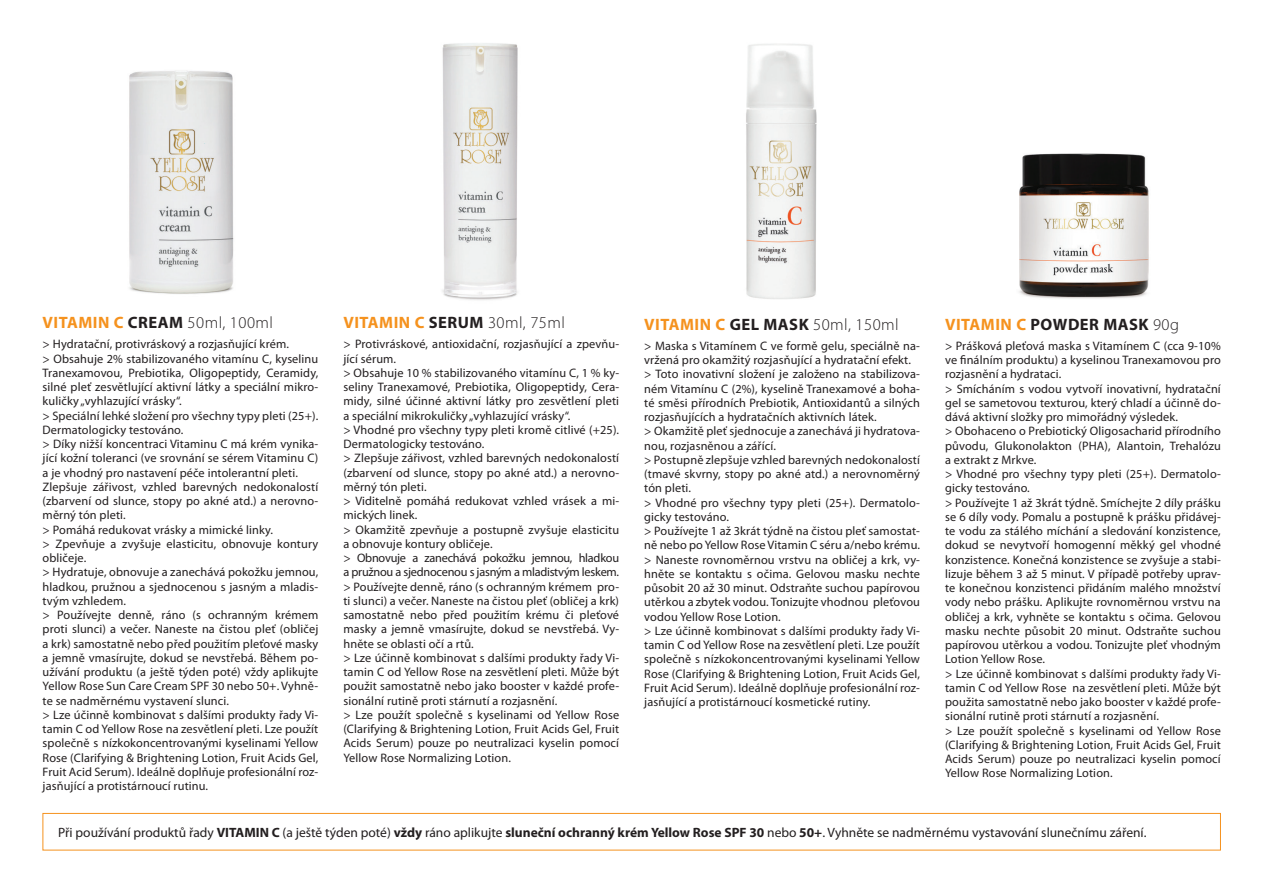
<style>
.page{position:relative;width:1263px;height:893px;background:#fff}
.page>*{position:absolute;margin:0;border:0;box-sizing:border-box;transform-origin:0 0}
.t1{font:300 16.5px "Myriad Pro";letter-spacing:.03em;color:#231f20}
.t2{font:700 16.5px "Myriad Pro";letter-spacing:.03em;color:#231f20}
.t3{font:13.5px "Myriad Pro";color:#231f20}
.t4{font:12.3px/14.2px "Myriad Pro";letter-spacing:.01em;color:#231f20}
.s1{font-weight:700;color:#f5921e}
.s2{font-weight:700}
.s3{color:#f5921e}
.s4{font-weight:300}
</style>
<div class="page">
<img style="left:442px;top:43px;width:76px;height:257px">
<img style="left:129px;top:70px;width:105px;height:224px">
<img style="left:746px;top:44px;width:71px;height:255px">
<img style="left:1019px;top:153px;width:130px;height:146px">
<div style="left:43px;top:813px;width:1178px;height:37px;border:1px solid #f5921e"></div>
<h1 class="t1" style="left:43px;top:313px;width:232px"><span class="s1">VITAMIN C</span> <span class="s2">CREAM</span> 50ml, 100ml</h1>
<p class="t4" style="left:43px;top:337px;width:277px">&gt; Hydratační, protivráskový a rozjasňující krém.<br>&gt; Obsahuje 2% stabilizovaného vitamínu C, kyselinu Tranexamovou, Prebiotika, Oligopeptidy, Ceramidy, silné pleť zesvětlující aktivní látky a speciální mikro&shy;kuličky „vyhlazující vrásky“.<br>&gt; Speciální lehké složení pro všechny typy pleti (25+).<br>Dermatologicky testováno.<br>&gt; Díky nižší koncentraci Vitaminu C má krém vynika&shy;jící kožní toleranci (ve srovnání se sérem Vitaminu C) a je vhodný pro nastavení péče intolerantní pleti.<br>Zlepšuje zářivost, vzhled barevných nedokonalostí (zbarvení od slunce, stopy po akné atd.) a nerovno&shy;měrný tón pleti.<br>&gt; Pomáhá redukovat vrásky a mimické linky.<br>&gt; Zpevňuje a zvyšuje elasticitu, obnovuje kontury obličeje.<br>&gt; Hydratuje, obnovuje a zanechává pokožku jemnou, hladkou, pružnou a sjednocenou s jasným a mladis&shy;tvým vzhledem.<br>&gt; Používejte denně, ráno (s ochranným krémem proti slunci) a večer. Naneste na čistou pleť (obličej a krk) samostatně nebo před použitím pleťové masky a jemně vmasírujte, dokud se nevstřebá. Během po&shy;užívání produktu (a ještě týden poté) vždy aplikujte Yellow Rose Sun Care Cream SPF 30 nebo 50+. Vyhně&shy;te se nadměrnému vystavení slunci.<br>&gt; Lze účinně kombinovat s dalšími produkty řady Vi&shy;tamin C od Yellow Rose na zesvětlení pleti. Lze použít společně s nízkokoncentrovanými kyselinami Yellow Rose (Clarifying &amp; Brightening Lotion, Fruit Acids Gel, Fruit Acid Serum). Ideálně doplňuje profesionální roz&shy;jasňující a protistárnoucí rutinu.</p>
<h1 class="t1" style="left:343px;top:313px;width:223px"><span class="s1">VITAMIN C</span> <span class="s2">SERUM</span> 30ml, 75ml</h1>
<p class="t4" style="left:343px;top:337px;width:277px">&gt; Protivráskové, antioxidační, rozjasňující a zpevňu&shy;jící sérum.<br>&gt; Obsahuje 10 % stabilizovaného vitamínu C, 1 % ky&shy;seliny Tranexamové, Prebiotika, Oligopeptidy, Cera&shy;midy, silné účinné aktivní látky pro zesvětlení pleti a speciální mikrokuličky „vyhlazující vrásky“.<br>&gt; Vhodné pro všechny typy pleti kromě citlivé (+25).<br>Dermatologicky testováno.<br>&gt; Zlepšuje zářivost, vzhled barevných nedokonalostí (zbarvení od slunce, stopy po akné atd.) a nerovno&shy;měrný tón pleti.<br>&gt; Viditelně pomáhá redukovat vzhled vrásek a mi&shy;mických linek.<br>&gt; Okamžitě zpevňuje a postupně zvyšuje elasticitu a obnovuje kontury obličeje.<br>&gt; Obnovuje a zanechává pokožku jemnou, hladkou a pružnou a sjednocenou s jasným a mladistvým leskem. &gt; Používejte denně, ráno (s ochranným krémem pro&shy;ti slunci) a večer. Naneste na čistou pleť (obličej a krk) samostatně nebo před použitím krému či pleťové masky a jemně vmasírujte, dokud se nevstřebá. Vy&shy;hněte se oblasti očí a rtů.<br>&gt; Lze účinně kombinovat s dalšími produkty řady Vi&shy;tamin C od Yellow Rose na zesvětlení pleti. Může být použit samostatně nebo jako booster v každé profe&shy;sionální rutině proti stárnutí a rozjasnění.<br>&gt; Lze použít společně s kyselinami od Yellow Rose (Clarifying &amp; Brightening Lotion, Fruit Acids Gel, Fruit Acids Serum) pouze po neutralizaci kyselin pomocí Yellow Rose Normalizing Lotion.</p>
<h1 class="t1" style="left:644px;top:314px;width:256px"><span class="s1">VITAMIN C</span> <span class="s2">GEL MASK</span> 50ml, 150ml</h1>
<p class="t4" style="left:644px;top:339px;width:277px">&gt; Maska s Vitamínem C ve formě gelu, speciálně na&shy;vržená pro okamžitý rozjasňující a hydratační efekt. &gt; Toto inovativní složení je založeno na stabilizova&shy;ném Vitamínu C (2%), kyselině Tranexamové a boha&shy;té směsi přírodních Prebiotik, Antioxidantů a silných rozjasňujících a hydratačních aktivních látek.<br>&gt; Okamžitě pleť sjednocuje a zanechává ji hydratova&shy;nou, rozjasněnou a zářící.<br>&gt; Postupně zlepšuje vzhled barevných nedokonalostí (tmavé skvrny, stopy po akné atd.) a nerovnoměrný tón pleti.<br>&gt; Vhodné pro všechny typy pleti (25+). Dermatolo&shy;gicky testováno.<br>&gt; Používejte 1 až 3krát týdně na čistou pleť samostat&shy;ně nebo po Yellow Rose Vitamin C séru a/nebo krému. &gt; Naneste rovnoměrnou vrstvu na obličej a krk, vy&shy;hněte se kontaktu s očima. Gelovou masku nechte působit 20 až 30 minut. Odstraňte suchou papírovou utěrkou a zbytek vodou. Tonizujte vhodnou pleťovou vodou Yellow Rose Lotion.<br>&gt; Lze účinně kombinovat s dalšími produkty řady Vi&shy;tamin C od Yellow Rose na zesvětlení pleti. Lze použít společně s nízkokoncentrovanými kyselinami Yellow Rose (Clarifying &amp; Brightening Lotion, Fruit Acids Gel, Fruit Acid Serum). Ideálně doplňuje profesionální roz&shy;jasňující a protistárnoucí kosmetické rutiny.</p>
<h1 class="t2" style="left:945px;top:313px;width:236px"><span class="s3">VITAMIN C</span> POWDER MASK <span class="s4">90g</span></h1>
<p class="t4" style="left:945px;top:339px;width:277px">&gt; Prášková pleťová maska s Vitamínem C (cca 9-10% ve finálním produktu) a kyselinou Tranexamovou pro rozjasnění a hydrataci.<br>&gt; Smícháním s vodou vytvoří inovativní, hydratační gel se sametovou texturou, který chladí a účinně do&shy;dává aktivní složky pro mimořádný výsledek.<br>&gt; Obohaceno o Prebiotický Oligosacharid přírodního původu, Glukonolakton (PHA), Alantoin, Trehalózu a extrakt z Mrkve.<br>&gt; Vhodné pro všechny typy pleti (25+). Dermatolo&shy;gicky testováno.<br>&gt; Používejte 1 až 3krát týdně. Smíchejte 2 díly prášku se 6 díly vody. Pomalu a postupně k prášku přidávej&shy;te vodu za stálého míchání a sledování konzistence, dokud se nevytvoří homogenní měkký gel vhodné konzistence. Konečná konzistence se zvyšuje a stabi&shy;lizuje během 3 až 5 minut. V případě potřeby uprav&shy;te konečnou konzistenci přidáním malého množství vody nebo prášku. Aplikujte rovnoměrnou vrstvu na obličej a krk, vyhněte se kontaktu s očima. Gelovou masku nechte působit 20 minut. Odstraňte suchou papírovou utěrkou a vodou. Tonizujte pleť vhodným Lotion Yellow Rose.<br>&gt; Lze účinně kombinovat s dalšími produkty řady Vi&shy;tamin C od Yellow Rose na zesvětlení pleti. Může být použita samostatně nebo jako booster v každé profe&shy;sionální rutině proti stárnutí a rozjasnění.<br>&gt; Lze použít společně s kyselinami od Yellow Rose (Clarifying &amp; Brightening Lotion, Fruit Acids Gel, Fruit Acids Serum) pouze po neutralizaci kyselin pomocí Yellow Rose Normalizing Lotion.</p>
<p class="t3" style="left:58px;top:825px;width:1090px">Při používání produktů řady <span class="s2">VITAMIN C</span> (a ještě týden poté) <span class="s2">vždy</span> ráno aplikujte <span class="s2">sluneční ochranný krém Yellow Rose SPF 30</span> nebo <span class="s2">50+</span>. Vyhněte se nadměrnému vystavování slunečnímu záření.</p>
</div>
